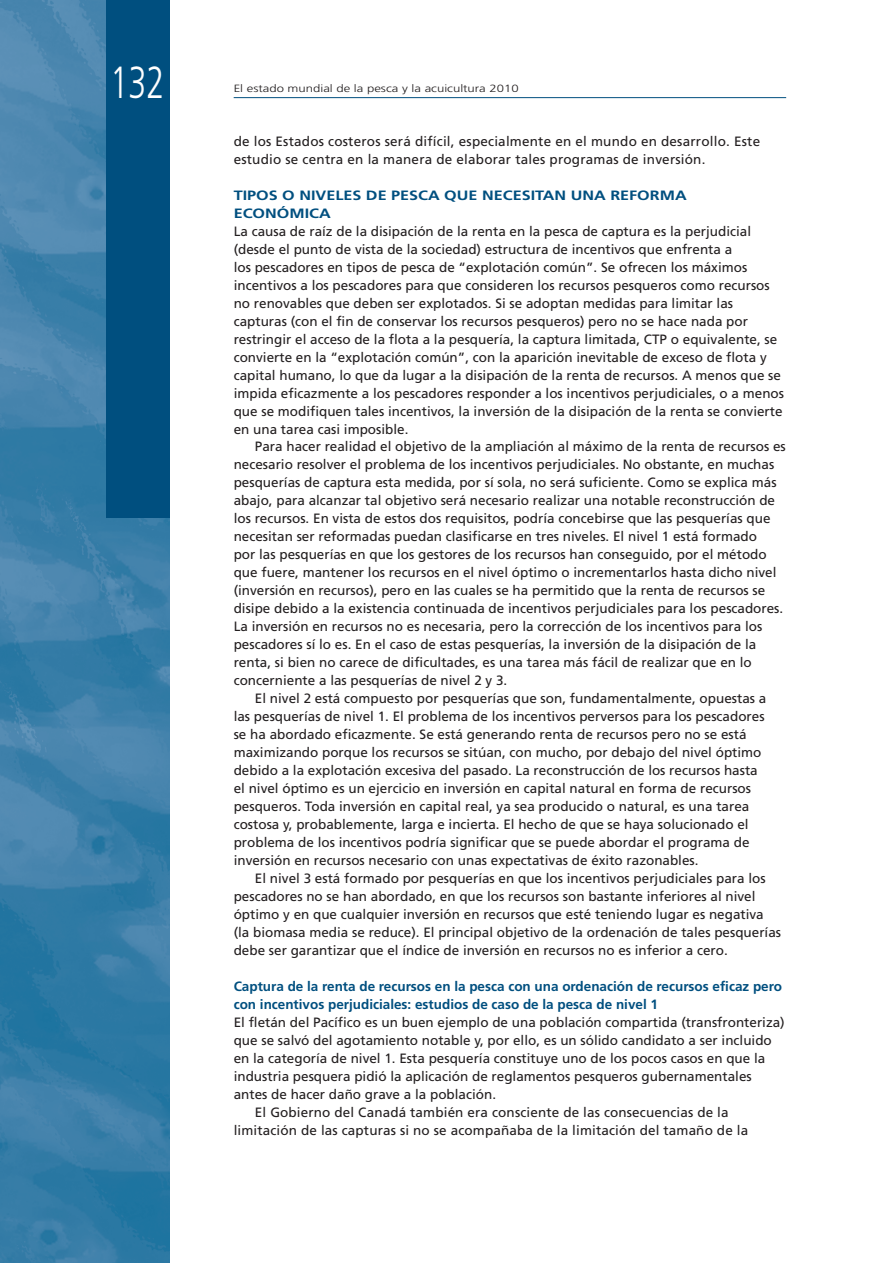
<style>
.page{position:relative;width:893px;height:1263px;background:#fff}
.page>*{position:absolute;margin:0;border:0;box-sizing:border-box;transform-origin:0 0}
.t1{font:300 45px "Frutiger LT Std";color:#fff;scale:.72 1}
.t2{font:13.5px/18px "Frutiger LT Std";color:#231f20}
.t3{font:700 13.5px/18px "Frutiger LT Std";color:#004f7f}
.t4{font:700 13.5px/18px "Frutiger LT Std";color:#004f7f;scale:1.2 1}
.t5{font:300 10.5px "Frutiger LT Std";color:#231f20;scale:1.25 1}
</style>
<div class="page">
<img style="left:0;top:0;width:170px;height:1262px">
<div style="left:106px;top:0;width:64px;height:518px;background:#004f7f"></div>
<hr style="left:234px;top:97px;width:552px;height:1px;background:#004f7f">
<h1 class="t1" style="left:110px;top:63px;width:77px">132</h1>
<p class="t5" style="left:234px;top:84px;width:229px">El estado mundial de la pesca y la acuicultura 2010</p>
<p class="t2" style="left:234px;top:133px;width:528px">de los Estados costeros será difícil, especialmente en el mundo en desarrollo. Este estudio se centra en la manera de elaborar tales programas de inversión.</p>
<p class="t4" style="left:234px;top:187px;width:379px">TIPOS O NIVELES DE PESCA QUE NECESITAN UNA REFORMA<br>ECONÓMICA</p>
<p class="t2" style="left:234px;top:223px;width:552px">La causa de raíz de la disipación de la renta en la pesca de captura es la perjudicial (desde el punto de vista de la sociedad) estructura de incentivos que enfrenta a<br>los pescadores en tipos de pesca de “explotación común”. Se ofrecen los máximos incentivos a los pescadores para que consideren los recursos pesqueros como recursos no renovables que deben ser explotados. Si se adoptan medidas para limitar las capturas (con el fin de conservar los recursos pesqueros) pero no se hace nada por restringir el acceso de la flota a la pesquería, la captura limitada, CTP o equivalente, se convierte en la “explotación común”, con la aparición inevitable de exceso de flota y capital humano, lo que da lugar a la disipación de la renta de recursos. A menos que se impida eficazmente a los pescadores responder a los incentivos perjudiciales, o a menos que se modifiquen tales incentivos, la inversión de la disipación de la renta se convierte en una tarea casi imposible.</p>
<p class="t2" style="left:234px;top:438px;width:554px;text-indent:21px">Para hacer realidad el objetivo de la ampliación al máximo de la renta de recursos es necesario resolver el problema de los incentivos perjudiciales. No obstante, en muchas pesquerías de captura esta medida, por sí sola, no será suficiente. Como se explica más abajo, para alcanzar tal objetivo será necesario realizar una notable reconstrucción de los recursos. En vista de estos dos requisitos, podría concebirse que las pesquerías que necesitan ser reformadas puedan clasificarse en tres niveles. El nivel 1 está formado<br>por las pesquerías en que los gestores de los recursos han conseguido, por el método que fuere, mantener los recursos en el nivel óptimo o incrementarlos hasta dicho nivel (inversión en recursos), pero en las cuales se ha permitido que la renta de recursos se disipe debido a la existencia continuada de incentivos perjudiciales para los pescadores.<br>La inversión en recursos no es necesaria, pero la corrección de los incentivos para los pescadores sí lo es. En el caso de estas pesquerías, la inversión de la disipación de la renta, si bien no carece de dificultades, es una tarea más fácil de realizar que en lo concerniente a las pesquerías de nivel 2 y 3.</p>
<p class="t2" style="left:234px;top:690px;width:534px;text-indent:21px">El nivel 2 está compuesto por pesquerías que son, fundamentalmente, opuestas a las pesquerías de nivel 1. El problema de los incentivos perversos para los pescadores se ha abordado eficazmente. Se está generando renta de recursos pero no se está maximizando porque los recursos se sitúan, con mucho, por debajo del nivel óptimo debido a la explotación excesiva del pasado. La reconstrucción de los recursos hasta el nivel óptimo es un ejercicio en inversión en capital natural en forma de recursos pesqueros. Toda inversión en capital real, ya sea producido o natural, es una tarea costosa y, probablemente, larga e incierta. El hecho de que se haya solucionado el problema de los incentivos podría significar que se puede abordar el programa de inversión en recursos necesario con unas expectativas de éxito razonables.</p>
<p class="t2" style="left:234px;top:870px;width:549px;text-indent:21px">El nivel 3 está formado por pesquerías en que los incentivos perjudiciales para los pescadores no se han abordado, en que los recursos son bastante inferiores al nivel óptimo y en que cualquier inversión en recursos que esté teniendo lugar es negativa (la biomasa media se reduce). El principal objetivo de la ordenación de tales pesquerías debe ser garantizar que el índice de inversión en recursos no es inferior a cero.</p>
<p class="t3" style="left:234px;top:978px;width:550px">Captura de la renta de recursos en la pesca con una ordenación de recursos eficaz pero con incentivos perjudiciales: estudios de caso de la pesca de nivel 1</p>
<p class="t2" style="left:234px;top:1014px;width:553px">El fletán del Pacífico es un buen ejemplo de una población compartida (transfronteriza)</p>
<p class="t2" style="left:234px;top:1032px;width:540px">que se salvó del agotamiento notable y, por ello, es un sólido candidato a ser incluido</p>
<p class="t2" style="left:234px;top:1050px;width:533px">en la categoría de nivel 1. Esta pesquería constituye uno de los pocos casos en que la</p>
<p class="t2" style="left:234px;top:1068px;width:520px">industria pesquera pidió la aplicación de reglamentos pesqueros gubernamentales</p>
<p class="t2" style="left:234px;top:1086px;width:264px">antes de hacer daño grave a la población.</p>
<p class="t2" style="left:255px;top:1104px;width:475px">El Gobierno del Canadá también era consciente de las consecuencias de la</p>
<p class="t2" style="left:234px;top:1122px;width:516px">limitación de las capturas si no se acompañaba de la limitación del tamaño de la</p>
</div>
